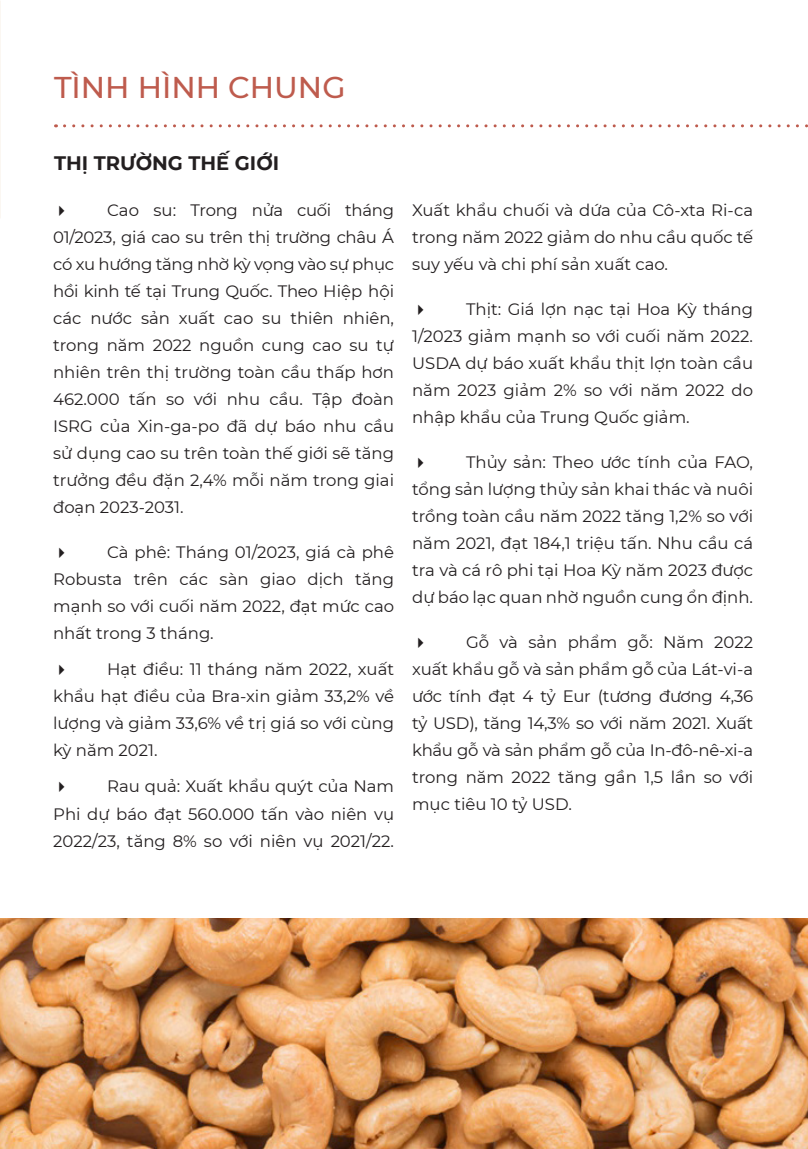
<style>
.page{position:relative;width:808px;height:1149px;background:#fff}
.page>*{position:absolute;margin:0;border:0;box-sizing:border-box;transform-origin:0 0}
.t1{font:500 30px "Montserrat";color:#be5b4d}
.t2{font:700 19.5px "Montserrat";color:#231f20}
.t3{font:16.5px/27px "Montserrat";color:#231f20;text-align:justify}
</style>
<div class="page">
<svg style="left:65px;top:124px;width:743px;height:3px"></svg>
<img style="left:0;top:918px;width:808px;height:230px">
<p class="t1" style="left:54px;top:66px;width:293px">TÌNH HÌNH CHUNG</p>
<p class="t2" style="left:54px;top:148px;width:227px">THỊ TRƯỜNG THẾ GIỚI</p>
<p class="t3" style="left:53px;top:196px;width:342px;text-indent:54px">Cao su: Trong nửa cuối tháng 01/2023, giá cao su trên thị trường châu Á có xu hướng tăng nhờ kỳ vọng vào sự phục hồi kinh tế tại Trung Quốc. Theo Hiệp hội các nước sản xuất cao su thiên nhiên, trong năm 2022 nguồn cung cao su tự nhiên trên thị trường toàn cầu thấp hơn 462.000 tấn so với nhu cầu. Tập đoàn ISRG của Xin-ga-po đã dự báo nhu cầu sử dụng cao su trên toàn thế giới sẽ tăng trưởng đều đặn 2,4% mỗi năm trong giai đoạn 2023-2031.</p>
<p class="t3" style="left:53px;top:538px;width:342px;text-indent:54px">Cà phê: Tháng 01/2023, giá cà phê Robusta trên các sàn giao dịch tăng mạnh so với cuối năm 2022, đạt mức cao nhất trong 3 tháng.</p>
<p class="t3" style="left:53px;top:655px;width:342px;text-indent:54px">Hạt điều: 11 tháng năm 2022, xuất khẩu hạt điều của Bra-xin giảm 33,2% về lượng và giảm 33,6% về trị giá so với cùng kỳ năm 2021.</p>
<p class="t3" style="left:53px;top:772px;width:342px;text-indent:54px">Rau quả: Xuất khẩu quýt của Nam Phi dự báo đạt 560.000 tấn vào niên vụ 2022/23, tăng 8% so với niên vụ 2021/22.</p>
<p class="t3" style="left:412px;top:196px;width:342px">Xuất khẩu chuối và dứa của Cô-xta Ri-ca trong năm 2022 giảm do nhu cầu quốc tế suy yếu và chi phí sản xuất cao.</p>
<p class="t3" style="left:412px;top:295px;width:342px;text-indent:54px">Thịt: Giá lợn nạc tại Hoa Kỳ tháng 1/2023 giảm mạnh so với cuối năm 2022.<br>USDA dự báo xuất khẩu thịt lợn toàn cầu năm 2023 giảm 2% so với năm 2022 do nhập khẩu của Trung Quốc giảm.</p>
<p class="t3" style="left:412px;top:448px;width:342px;text-indent:54px">Thủy sản: Theo ước tính của FAO, tổng sản lượng thủy sản khai thác và nuôi trồng toàn cầu năm 2022 tăng 1,2% so với năm 2021, đạt 184,1 triệu tấn. Nhu cầu cá tra và cá rô phi tại Hoa Kỳ năm 2023 được dự báo lạc quan nhờ nguồn cung ổn định.</p>
<p class="t3" style="left:412px;top:628px;width:342px;text-indent:54px">Gỗ và sản phẩm gỗ: Năm 2022 xuất khẩu gỗ và sản phẩm gỗ của Lát-vi-a ước tính đạt 4 tỷ Eur (tương đương 4,36 tỷ USD), tăng 14,3% so với năm 2021. Xuất khẩu gỗ và sản phẩm gỗ của In-đô-nê-xi-a trong năm 2022 tăng gần 1,5 lần so với mục tiêu 10 tỷ USD.</p>
</div>
